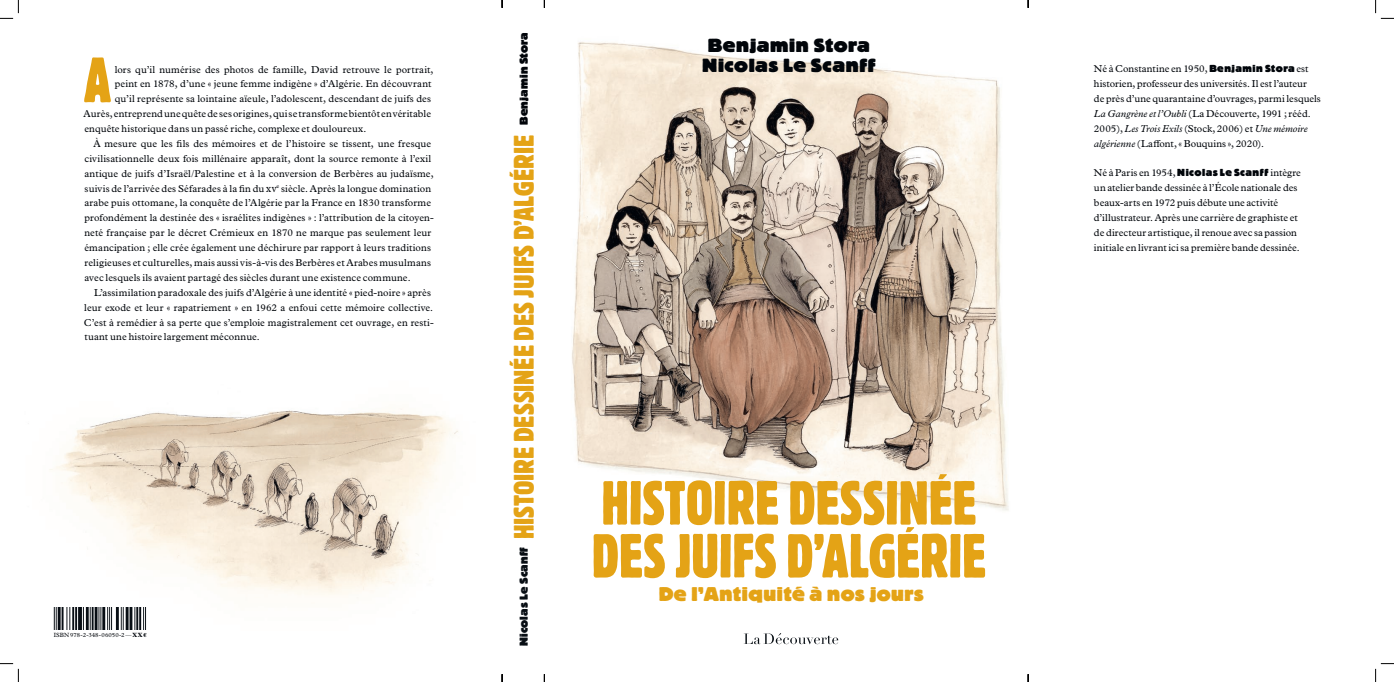
<style>
.page{position:relative;width:1394px;height:682px;background:#fff}
.page>*{position:absolute;margin:0;border:0;box-sizing:border-box;transform-origin:0 0}
.t1{font:63.44px "Block BE Extra Cn";color:#e4a316}
.t2{font:61.69px/52.9px "Block BE Extra Cn";letter-spacing:.01em;color:#e4a316}
.t3{font:condensed 28px "Block BE";color:#e4a316}
.t4{font:800 19.69px "Block BE";letter-spacing:.025em;color:#e4a316}
.t5{font:800 18.81px/19.6px "Block BE";letter-spacing:.025em;color:#01050a;text-align:center;scale:1.04 1}
.t6{font:800 11.38px "Block BE";letter-spacing:.015em;color:#080e14}
.t7{font:800 11.38px "Block BE";letter-spacing:.015em;color:#01050a}
.t8{font:10.06px/14.9px "Plantin MT Pro";letter-spacing:.01em;color:#01050a}
.t9{font:6.12px "Plantin MT Pro";letter-spacing:.01em;color:#01050a}
.s1{font-weight:700}
.s2{font-family:"Block BE";font-weight:800}
.s3{font-style:italic}
</style>
<div class="page">
<img style="left:49px;top:409px;width:409px;height:221px">
<img style="left:572px;top:42px;width:437px;height:491px">
<svg style="left:744px;top:633px;width:94px;height:11px"></svg>
<svg style="left:938px;top:474px;width:8px;height:5px"></svg>
<svg style="left:905px;top:527px;width:9px;height:5px"></svg>
<img style="left:53px;top:607px;width:94px;height:22px">
<svg style="left:0;top:0;width:19px;height:19px"></svg>
<svg style="left:0;top:663px;width:19px;height:19px"></svg>
<svg style="left:1375px;top:0;width:18px;height:19px"></svg>
<svg style="left:1375px;top:663px;width:18px;height:19px"></svg>
<svg style="left:501px;top:0;width:2px;height:8px"></svg>
<svg style="left:501px;top:674px;width:2px;height:8px"></svg>
<svg style="left:1027px;top:0;width:2px;height:8px"></svg>
<svg style="left:1027px;top:674px;width:2px;height:8px"></svg>
<h1 class="t1" style="left:84px;top:44px;width:28px">A</h1>
<p class="t8" style="left:115px;top:62px;width:320px">lors qu’il numérise des photos de famille, David retrouve le portrait,</p>
<p class="t8" style="left:115px;top:77px;width:318px">peint en 1878, d’une « jeune femme indigène » d’Algérie. En découvrant</p>
<p class="t8" style="left:115px;top:91px;width:318px">qu’il représente sa lointaine aïeule, l’adolescent, descendant de juifs des</p>
<p class="t8" style="left:83px;top:106px;width:349px">Aurès, entreprend une quête de ses origines, qui se transforme bientôt en véritable</p>
<p class="t8" style="left:84px;top:121px;width:283px">enquête historique dans un passé riche, complexe et douloureux.</p>
<p class="t8" style="left:93px;top:136px;width:339px">À mesure que les fils des mémoires et de l’histoire se tissent, une fresque</p>
<p class="t8" style="left:84px;top:151px;width:348px">civilisationnelle deux fois millénaire apparaît, dont la source remonte à l’exil</p>
<p class="t8" style="left:84px;top:166px;width:351px">antique de juifs d’Israël/Palestine et à la conversion de Berbères au judaïsme,</p>
<p class="t8" style="left:85px;top:181px;width:348px">suivis de l’arrivée des Séfarades à la fin du XV<sup>e</sup> siècle. Après la longue domination</p>
<p class="t8" style="left:84px;top:196px;width:348px">arabe puis ottomane, la conquête de l’Algérie par la France en 1830 transforme</p>
<p class="t8" style="left:84px;top:210px;width:351px">profondément la destinée des « israélites indigènes » : l’attribution de la citoyen-</p>
<p class="t8" style="left:84px;top:225px;width:348px">neté française par le décret Crémieux en 1870 ne marque pas seulement leur</p>
<p class="t8" style="left:84px;top:240px;width:348px">émancipation ; elle crée également une déchirure par rapport à leurs traditions</p>
<p class="t8" style="left:84px;top:255px;width:348px">religieuses et culturelles, mais aussi vis-à-vis des Berbères et Arabes musulmans</p>
<p class="t8" style="left:84px;top:270px;width:328px">avec lesquels ils avaient partagé des siècles durant une existence commune.</p>
<p class="t8" style="left:94px;top:285px;width:338px">L’assimilation paradoxale des juifs d’Algérie à une identité « pied-noire » après</p>
<p class="t8" style="left:84px;top:300px;width:350px">leur exode et leur « rapatriement » en 1962 a enfoui cette mémoire collective.</p>
<p class="t8" style="left:84px;top:315px;width:351px">C’est à remédier à sa perte que s’emploie magistralement cet ouvrage, en resti-</p>
<p class="t8" style="left:84px;top:329px;width:177px">tuant une histoire largement méconnue.</p>
<p class="t9" style="left:54px;top:631px;width:94px">ISBN 978-2-348-06050-2 — <span class="s1">XX €</span></p>
<p class="t7" style="left:517px;top:125px;width:94px;rotate:-90deg">Benjamin Stora</p>
<h3 class="t3" style="left:508px;top:539px;width:406px;rotate:-90deg">HISTOIRE DESSINÉE DES JUIFS D’ALGÉRIE</h3>
<p class="t6" style="left:517px;top:646px;width:101px;rotate:-90deg">Nicolas Le Scanff</p>
<h3 class="t5" style="left:702px;top:36px;width:168px">Benjamin Stora<br>Nicolas Le Scanff</h3>
<h2 class="t2" style="left:592px;top:476px;width:395px">HISTOIRE DESSINEE<br>DES JUIFS D’ALGERIE</h2>
<h3 class="t4" style="left:659px;top:582px;width:266px">De l’Antiquité à nos jours</h3>
<p class="t8" style="left:1094px;top:62px;width:228px">Né à Constantine en 1950, <span class="s2">Benjamin Stora</span> est historien, professeur des universités. Il est l’auteur<br>de près d’une quarantaine d’ouvrages, parmi lesquels <span class="s3">La Gangrène et l’Oubli</span> (La Découverte, 1991 ; rééd.<br>2005), <span class="s3">Les Trois Exils</span> (Stock, 2006) et <span class="s3">Une mémoire algérienne</span> (Laffont, « Bouquins », 2020).</p>
<p class="t8" style="left:1094px;top:166px;width:208px">Né à Paris en 1954, <span class="s2">Nicolas Le Scanff</span> intègre un atelier bande dessinée à l’École nationale des beaux-arts en 1972 puis débute une activité d’illustrateur. Après une carrière de graphiste et de directeur artistique, il renoue avec sa passion initiale en livrant ici sa première bande dessinée.</p>
</div>
